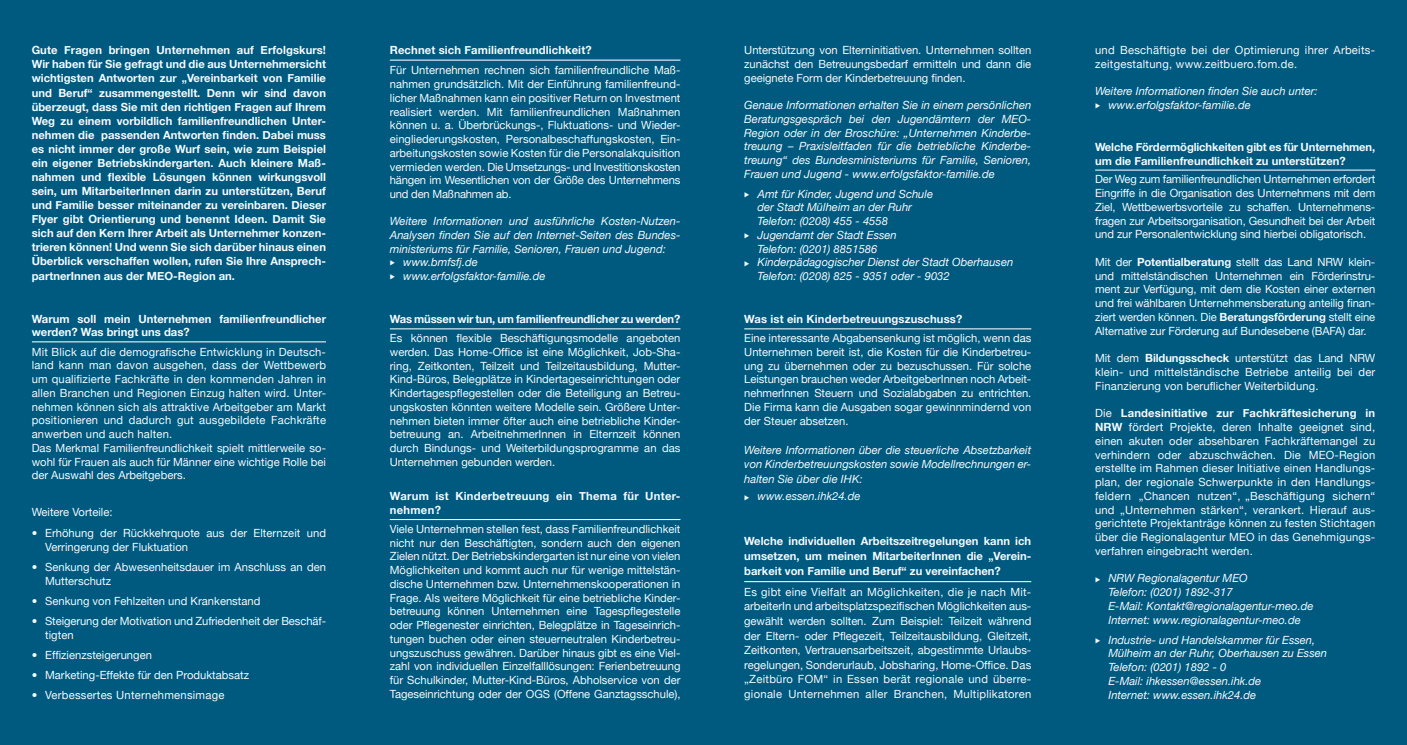
<style>
.page{position:relative;width:1407px;height:745px;background:#fff}
.page>*{position:absolute;margin:0;border:0;box-sizing:border-box;transform-origin:0 0}
.t1{font:11.25px/13.8px "Helvetica Neue";color:#f5fbfe;text-align:justify}
.t2{font:700 11.25px/14px "Helvetica Neue";color:#f5fbfe;text-align:justify}
.t3{font:italic 11.25px/13.8px "Helvetica Neue";color:#f5fbfe}
.t4{font:11.25px/13.8px "Helvetica Neue";letter-spacing:.025em;color:#f5fbfe}
.t5{font:700 11.25px/13.8px "Helvetica Neue";letter-spacing:.025em;color:#f5fbfe}
.s1{font-weight:700}
</style>
<div class="page">
<div style="left:0;top:0;width:1407px;height:744px;background:#005a80"></div>
<hr style="left:744px;top:580px;width:287px;height:1px;background:#f5fbfe">
<hr style="left:744px;top:328px;width:287px;height:1px;background:#f5fbfe">
<hr style="left:390px;top:328px;width:290px;height:1px;background:#f5fbfe">
<hr style="left:390px;top:518px;width:290px;height:1px;background:#f5fbfe">
<hr style="left:390px;top:60px;width:290px;height:1px;background:#f5fbfe">
<hr style="left:1095px;top:169px;width:280px;height:1px;background:#f5fbfe">
<hr style="left:32px;top:341px;width:294px;height:1px;background:#f5fbfe">
<p class="t2" style="left:32px;top:43px;width:296px">Gute Fragen bringen Unternehmen auf Erfolgskurs!<br>Wir haben für Sie gefragt und die aus Unternehmersicht wichtigsten Antworten zur „Vereinbarkeit von Familie und Beruf“ zusammengestellt. Denn wir sind davon überzeugt, dass Sie mit den richtigen Fragen auf Ihrem Weg zu einem vorbildlich familienfreundlichen Unter&shy;nehmen die passenden Antworten finden. Dabei muss es nicht immer der große Wurf sein, wie zum Beispiel ein eigener Betriebskindergarten. Auch kleinere Maß&shy;nahmen und flexible Lösungen können wirkungsvoll sein, um MitarbeiterInnen darin zu unterstützen, Beruf und Familie besser miteinander zu vereinbaren. Dieser Flyer gibt Orientierung und benennt Ideen. Damit Sie sich auf den Kern Ihrer Arbeit als Unternehmer konzen&shy;trieren können! Und wenn Sie sich darüber hinaus einen Überblick verschaffen wollen, rufen Sie Ihre Ansprech&shy;partnerInnen aus der MEO-Region an.</p>
<p class="t2" style="left:32px;top:311px;width:296px">Warum soll mein Unternehmen familienfreundlicher werden? Was bringt uns das?</p>
<p class="t1" style="left:32px;top:344px;width:296px;text-align:left">Mit Blick auf die demografische Entwicklung in Deutsch&shy;land kann man davon ausgehen, dass der Wettbewerb um qualifizierte Fachkräfte in den kommenden Jahren in allen Branchen und Regionen Einzug halten wird. Unter&shy;nehmen können sich als attraktive Arbeitgeber am Markt positionieren und dadurch gut ausgebildete Fachkräfte anwerben und auch halten.<br>Das Merkmal Familienfreundlichkeit spielt mittlerweile so&shy;wohl für Frauen als auch für Männer eine wichtige Rolle bei der Auswahl des Arbeitgebers.</p>
<p class="t1" style="left:32px;top:504px;width:82px">Weitere Vorteile:</p>
<p class="t1" style="left:32px;top:526px;width:7px">•</p>
<p class="t1" style="left:32px;top:559px;width:7px">•</p>
<p class="t1" style="left:32px;top:590px;width:7px;line-height:20px">• •</p>
<p class="t1" style="left:32px;top:644px;width:7px;line-height:20px">• • •</p>
<p class="t1" style="left:45px;top:526px;width:282px">Erhöhung der Rückkehrquote aus der Elternzeit und<br>Verringerung der Fluktuation</p>
<p class="t1" style="left:45px;top:559px;width:282px">Senkung der Abwesenheitsdauer im Anschluss an den<br>Mutterschutz</p>
<p class="t1" style="left:45px;top:590px;width:282px;line-height:20px">Senkung von Fehlzeiten und Krankenstand<br>Steigerung der Motivation und Zufriedenheit der Beschäf-</p>
<p class="t1" style="left:45px;top:624px;width:205px;line-height:20px;text-align:left">tigten<br>Effizienzsteigerungen<br>Marketing-Effekte für den Produktabsatz<br>Verbessertes Unternehmensimage</p>
<p class="t2" style="left:390px;top:43px;width:203px">Rechnet sich Familienfreundlichkeit?</p>
<p class="t1" style="left:390px;top:63px;width:292px">Für Unternehmen rechnen sich familienfreundliche Maß&shy;nahmen grundsätzlich. Mit der Einführung familienfreund&shy;licher Maßnahmen kann ein positiver Return on Investment realisiert werden. Mit familienfreundlichen Maßnahmen können u. a. Überbrückungs-, Fluktuations- und Wieder&shy;eingliederungskosten, Personalbeschaffungskosten, Ein&shy;arbeitungskosten sowie Kosten für die Personalakquisition vermieden werden. Die Umsetzungs- und Investitionskosten hängen im Wesentlichen von der Größe des Unternehmens und den Maßnahmen ab.</p>
<p class="t3" style="left:390px;top:214px;width:292px;text-align:justify">Weitere Informationen und ausführliche Kosten-Nutzen-Analysen finden Sie auf den Internet-Seiten des Bundes&shy;ministeriums für Familie, Senioren, Frauen und Jugend:</p>
<p class="t3" style="left:403px;top:255px;width:144px">www.bmfsfj.de www.erfolgsfaktor-familie.de</p>
<p class="t2" style="left:390px;top:311px;width:292px">Was müssen wir tun, um familienfreundlicher zu werden?</p>
<p class="t1" style="left:390px;top:331px;width:292px">Es können flexible Beschäftigungsmodelle angeboten werden. Das Home-Office ist eine Möglichkeit, Job-Sha&shy;ring, Zeitkonten, Teilzeit und Teilzeitausbildung, Mutter-Kind-Büros, Belegplätze in Kindertageseinrichtungen oder Kindertagespflegestellen oder die Beteiligung an Betreu&shy;ungskosten könnten weitere Modelle sein. Größere Unter&shy;nehmen bieten immer öfter auch eine betriebliche Kinder&shy;betreuung an. ArbeitnehmerInnen in Elternzeit können durch Bindungs- und Weiterbildungsprogramme an das Unternehmen gebunden werden.</p>
<p class="t5" style="left:390px;top:489px;width:292px">Warum ist Kinderbetreuung ein Thema für Unter&shy;nehmen?</p>
<p class="t1" style="left:390px;top:521px;width:292px">Viele Unternehmen stellen fest, dass Familienfreundlichkeit nicht nur den Beschäftigten, sondern auch den eigenen Zielen nützt. Der Betriebskindergarten ist nur eine von vielen Möglichkeiten und kommt auch nur für wenige mittelstän&shy;dische Unternehmen bzw. Unternehmenskooperationen in Frage. Als weitere Möglichkeit für eine betriebliche Kinder&shy;betreuung können Unternehmen eine Tagespflegestelle oder Pflegenester einrichten, Belegplätze in Tageseinrich&shy;tungen buchen oder einen steuerneutralen Kinderbetreu&shy;ungszuschuss gewähren. Darüber hinaus gibt es eine Viel&shy;zahl von individuellen Einzelfalllösungen: Ferienbetreuung für Schulkinder, Mutter-Kind-Büros, Abholservice von der Tageseinrichtung oder der OGS (Offene Ganztagsschule),</p>
<p class="t1" style="left:744px;top:43px;width:289px">Unterstützung von Elterninitiativen. Unternehmen sollten zunächst den Betreuungsbedarf ermitteln und dann die geeignete Form der Kinderbetreuung finden.</p>
<p class="t3" style="left:744px;top:98px;width:289px;text-align:justify">Genaue Informationen erhalten Sie in einem persönlichen Beratungsgespräch bei den Jugendämtern der MEO-Region oder in der Broschüre: „Unternehmen Kinderbe&shy;treuung – Praxisleitfaden für die betriebliche Kinderbe&shy;treuung“ des Bundesministeriums für Familie, Senioren, Frauen und Jugend - www.erfolgsfaktor-familie.de</p>
<p class="t3" style="left:757px;top:186px;width:257px">Amt für Kinder, Jugend und Schule<br>der Stadt Mülheim an der Ruhr<br>Telefon: (0208) 455 - 4558<br>Jugendamt der Stadt Essen<br>Telefon: (0201) 8851586<br>Kinderpädagogischer Dienst der Stadt Oberhausen<br>Telefon: (0208) 825 - 9351 oder - 9032</p>
<p class="t2" style="left:744px;top:311px;width:220px">Was ist ein Kinderbetreuungszuschuss?</p>
<p class="t1" style="left:744px;top:331px;width:289px">Eine interessante Abgabensenkung ist möglich, wenn das Unternehmen bereit ist, die Kosten für die Kinderbetreu&shy;ung zu übernehmen oder zu bezuschussen. Für solche Leistungen brauchen weder ArbeitgeberInnen noch Arbeit&shy;nehmerInnen Steuern und Sozialabgaben zu entrichten.<br>Die Firma kann die Ausgaben sogar gewinnmindernd von der Steuer absetzen.</p>
<p class="t3" style="left:744px;top:442px;width:289px;line-height:14.2px;text-align:justify">Weitere Informationen über die steuerliche Absetzbarkeit von Kinderbetreuungskosten sowie Modellrechnungen er&shy;halten Sie über die IHK:</p>
<p class="t3" style="left:757px;top:489px;width:104px">www.essen.ihk24.de</p>
<p class="t2" style="left:744px;top:533px;width:289px;line-height:14.6px">Welche individuellen Arbeitszeitregelungen kann ich umsetzen, um meinen MitarbeiterInnen die „Verein&shy;barkeit von Familie und Beruf“ zu vereinfachen?</p>
<p class="t1" style="left:744px;top:583px;width:289px;line-height:14.6px">Es gibt eine Vielfalt an Möglichkeiten, die je nach Mit&shy;arbeiterIn und arbeitsplatzspezifischen Möglichkeiten aus&shy;gewählt werden sollten. Zum Beispiel: Teilzeit während der Eltern- oder Pflegezeit, Teilzeitausbildung, Gleitzeit, Zeitkonten, Vertrauensarbeitszeit, abgestimmte Urlaubs&shy;regelungen, Sonderurlaub, Jobsharing, Home-Office. Das „Zeitbüro FOM“ in Essen berät regionale und überre&shy;gionale Unternehmen aller Branchen, Multiplikatoren</p>
<p class="t4" style="left:1095px;top:43px;width:281px">und Beschäftigte bei der Optimierung ihrer Arbeits&shy;zeitgestaltung, www.zeitbuero.fom.de.</p>
<p class="t3" style="left:1095px;top:84px;width:224px">Weitere Informationen finden Sie auch unter:</p>
<p class="t3" style="left:1108px;top:98px;width:144px">www.erfolgsfaktor-familie.de</p>
<p class="t2" style="left:1095px;top:139px;width:282px">Welche Fördermöglichkeiten gibt es für Unternehmen, um die Familienfreundlichkeit zu unterstützen?</p>
<p class="t1" style="left:1095px;top:172px;width:282px">Der Weg zum familienfreundlichen Unternehmen erfordert Eingriffe in die Organisation des Unternehmens mit dem Ziel, Wettbewerbsvorteile zu schaffen. Unternehmens&shy;fragen zur Arbeitsorganisation, Gesundheit bei der Arbeit und zur Personalentwicklung sind hierbei obligatorisch.</p>
<p class="t1" style="left:1095px;top:255px;width:282px">Mit der <span class="s1">Potentialberatung</span> stellt das Land NRW klein&shy;und mittelständischen Unternehmen ein Förderinstru&shy;ment zur Verfügung, mit dem die Kosten einer externen und frei wählbaren Unternehmensberatung anteilig finan&shy;ziert werden können. Die <span class="s1">Beratungsförderung</span> stellt eine Alternative zur Förderung auf Bundesebene (BAFA) dar.</p>
<p class="t1" style="left:1095px;top:351px;width:282px">Mit dem <span class="s1">Bildungsscheck</span> unterstützt das Land NRW klein- und mittelständische Betriebe anteilig bei der Finanzierung von beruflicher Weiterbildung.</p>
<p class="t1" style="left:1095px;top:406px;width:282px">Die <span class="s1">Landesinitiative zur Fachkräftesicherung in NRW</span> fördert Projekte, deren Inhalte geeignet sind, einen akuten oder absehbaren Fachkräftemangel zu verhindern oder abzuschwächen. Die MEO-Region erstellte im Rahmen dieser Initiative einen Handlungs&shy;plan, der regionale Schwerpunkte in den Handlungs&shy;feldern „Chancen nutzen“, „Beschäftigung sichern“ und „Unternehmen stärken“, verankert. Hierauf aus&shy;gerichtete Projektanträge können zu festen Stichtagen über die Regionalagentur MEO in das Genehmigungs&shy;verfahren eingebracht werden.</p>
<p class="t3" style="left:1108px;top:571px;width:207px">NRW Regionalagentur MEO<br>Telefon: (0201) 1892-317<br>E-Mail: Kontakt@regionalagentur-meo.de Internet: www.regionalagentur-meo.de</p>
<p class="t3" style="left:1108px;top:632px;width:220px">Industrie- und Handelskammer für Essen, Mülheim an der Ruhr, Oberhausen zu Essen Telefon: (0201) 1892 - 0<br>E-Mail: ihkessen@essen.ihk.de<br>Internet: www.essen.ihk24.de</p>
</div>
